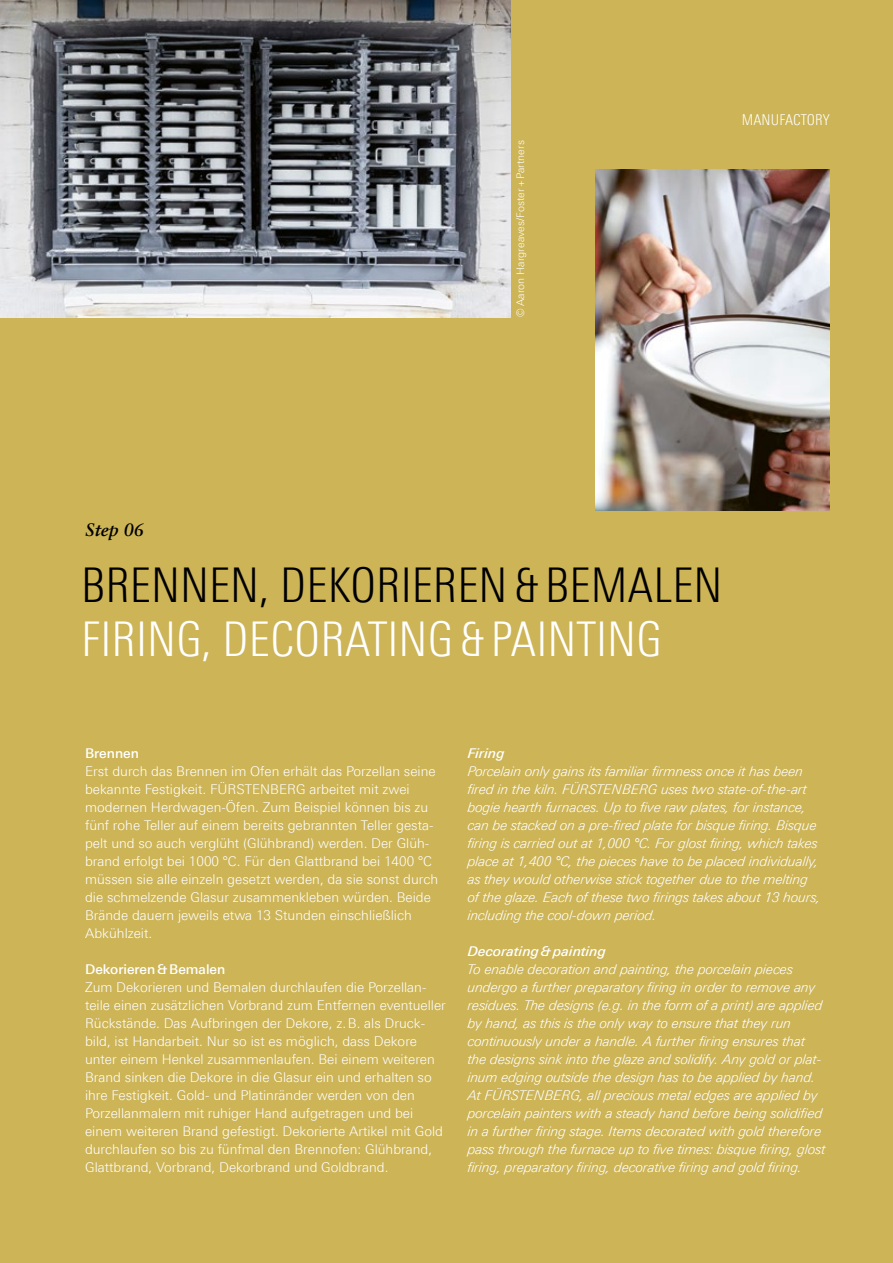
<style>
.page{position:relative;width:893px;height:1263px;background:#ccb457}
.page>*{position:absolute;margin:0;border:0;box-sizing:border-box;transform-origin:0 0}
.t1{font:300 48px "Linotype Univers 320 Cn";color:#000}
.t2{font:300 48px "Linotype Univers 320 Cn";color:#fff}
.t3{font:italic 700 18px "Sabon LT Pro";color:#000}
.t4{font:300 15px "Linotype Univers 320 Cn";letter-spacing:.01em;color:#fff}
.t5{font:italic 300 13.5px/18px "Univers Lino For PMF";color:#fff}
.t6{font:300 13.5px/18px "Univers Lino For PMF";color:#fff}
.t7{font:500 13.5px "Univers Lino For PMF";color:#fff}
.t8{font:italic 500 13.5px "Univers Lino For PMF";color:#fff}
.t9{font:300 10.5px "Univers Lino For PMF";color:#fff}
</style>
<div class="page">
<img style="left:595px;top:170px;width:234px;height:340px">
<img style="left:0;top:0;width:510px;height:317px">
<p class="t9" style="left:514px;top:317px;width:178px;rotate:-90deg">© Aaron Hargreaves/Foster+Partners</p>
<p class="t4" style="left:742px;top:111px;width:89px">MANUFACTORY</p>
<h2 class="t3" style="left:85px;top:518px;width:60px">Step 06</h2>
<h1 class="t1" style="left:81px;top:558px;width:643px">BRENNEN, DEKORIEREN &amp; BEMALEN</h1>
<h1 class="t2" style="left:81px;top:612px;width:582px">FIRING, DECORATING &amp; PAINTING</h1>
<p class="t7" style="left:85px;top:745px;width:56px">Brennen</p>
<p class="t6" style="left:85px;top:762px;width:355px">Erst durch das Brennen im Ofen erhält das Porzellan seine bekannte Festigkeit. FÜRSTENBERG arbeitet mit zwei modernen Herdwagen-Öfen. Zum Beispiel können bis zu fünf rohe Teller auf einem bereits gebrannten Teller gesta&shy;pelt und so auch verglüht (Glühbrand) werden. Der Glüh&shy;brand erfolgt bei 1000 °C. Für den Glattbrand bei 1400 °C müssen sie alle einzeln gesetzt werden, da sie sonst durch die schmelzende Glasur zusammenkleben würden. Beide Brände dauern jeweils etwa 13 Stunden einschließlich Abkühlzeit.</p>
<p class="t7" style="left:85px;top:961px;width:142px">Dekorieren&amp;Bemalen</p>
<p class="t6" style="left:85px;top:978px;width:362px">Zum Dekorieren und Bemalen durchlaufen die Porzellan&shy;teile einen zusätzlichen Vorbrand zum Entfernen eventueller Rückstände. Das Aufbringen der Dekore, z.B. als Druck&shy;bild, ist Handarbeit. Nur so ist es möglich, dass Dekore unter einem Henkel zusammenlaufen. Bei einem weiteren Brand sinken die Dekore in die Glasur ein und erhalten so ihre Festigkeit. Gold- und Platinränder werden von den Porzellanmalern mit ruhiger Hand aufgetragen und bei einem weiteren Brand gefestigt. Dekorierte Artikel mit Gold durchlaufen so bis zu fünfmal den Brennofen: Glühbrand, Glattbrand, Vorbrand, Dekorbrand und Goldbrand.</p>
<p class="t8" style="left:468px;top:745px;width:39px">Firing</p>
<p class="t5" style="left:468px;top:762px;width:354px">Porcelain only gains its familiar firmness once it has been fired in the kiln. FÜRSTENBERG uses two state-of-the-art bogie hearth furnaces. Up to five raw plates, for instance, can be stacked on a pre-fired plate for bisque firing. Bisque firing is carried out at 1,000 °C. For glost firing, which takes place at 1,400 °C, the pieces have to be placed individually, as they would otherwise stick together due to the melting of the glaze. Each of these two firings takes about 13 hours, including the cool-down period.</p>
<p class="t8" style="left:468px;top:943px;width:140px">Decorating&amp;painting</p>
<p class="t5" style="left:468px;top:960px;width:359px">To enable decoration and painting, the porcelain pieces undergo a further preparatory firing in order to remove any residues. The designs (e.g. in the form of a print) are applied by hand, as this is the only way to ensure that they run continuously under a handle. A further firing ensures that the designs sink into the glaze and solidify. Any gold or plat&shy;inum edging outside the design has to be applied by hand.<br>At FÜRSTENBERG, all precious metal edges are applied by porcelain painters with a steady hand before being solidified in a further firing stage. Items decorated with gold therefore pass through the furnace up to five times: bisque firing, glost firing, preparatory firing, decorative firing and gold firing.</p>
</div>
